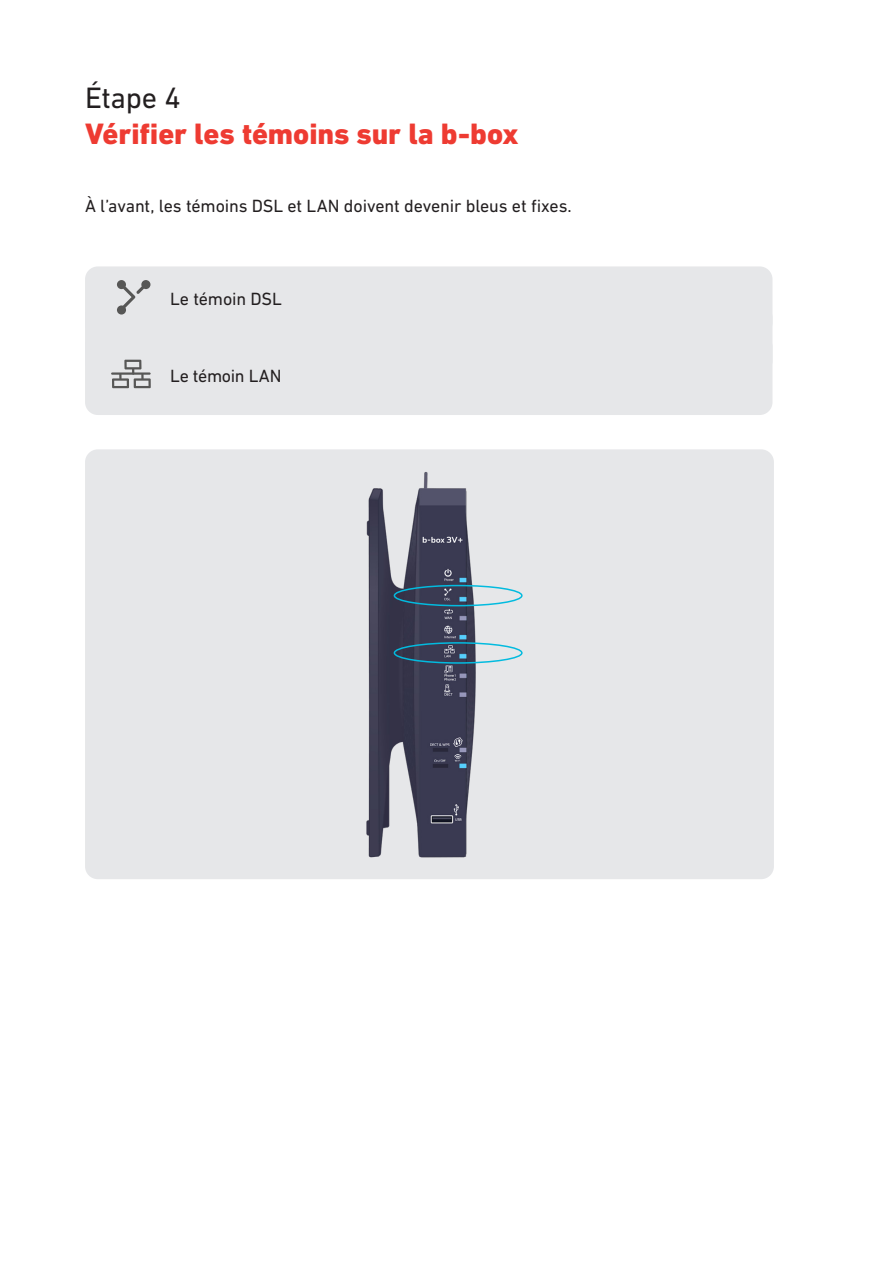
<style>
.page{position:relative;width:893px;height:1263px;background:#fff}
.page>*{position:absolute;margin:0;border:0;box-sizing:border-box;transform-origin:0 0}
.Titre_1{font:800 30px/36px "DIN Next LT Pro";letter-spacing:-.005em;color:#ee3b32}
.Body_copy{font:18px "DIN Next LT Pro";letter-spacing:-.01em;color:#231f20}
.Body_copy_cadre{font:18px "DIN Next LT Pro";letter-spacing:-.01em;color:#231f20}
.s1{font-weight:400;color:#231f20}
</style>
<div class="page">
<div style="left:85px;top:266px;width:687px;height:69px;background:#e6e7e9;border-radius:13px"></div>
<div style="left:85px;top:305px;width:687px;height:69px;background:#e6e7e9;border-radius:13px"></div>
<div style="left:85px;top:334px;width:687px;height:81px;background:#e6e7e9;border-radius:13px"></div>
<svg style="left:117px;top:280px;width:33px;height:35px"></svg>
<svg style="left:111px;top:360px;width:40px;height:28px"></svg>
<div style="left:85px;top:449px;width:689px;height:430px;background:#e6e7e9;border-radius:13px"></div>
<img style="left:366px;top:472px;width:157px;height:386px">
<div style="left:394px;top:585px;width:129px;height:21px;border:2px solid #02bbdf;border-radius:50%"></div>
<div style="left:394px;top:642px;width:129px;height:22px;border:2px solid #02bbdf;border-radius:50%"></div>
<p class="Titre_1" style="left:85px;top:79px;width:435px"><span class="s1">Étape 4<br></span>Vérifier les témoins sur la b-box</p>
<p class="Body_copy" style="left:85px;top:195px;width:488px">À l’avant, les témoins DSL et LAN doivent devenir bleus et fixes.</p>
<p class="Body_copy_cadre" style="left:170px;top:289px;width:113px">Le témoin DSL</p>
<p class="Body_copy_cadre" style="left:170px;top:365px;width:113px">Le témoin LAN</p>
</div>
